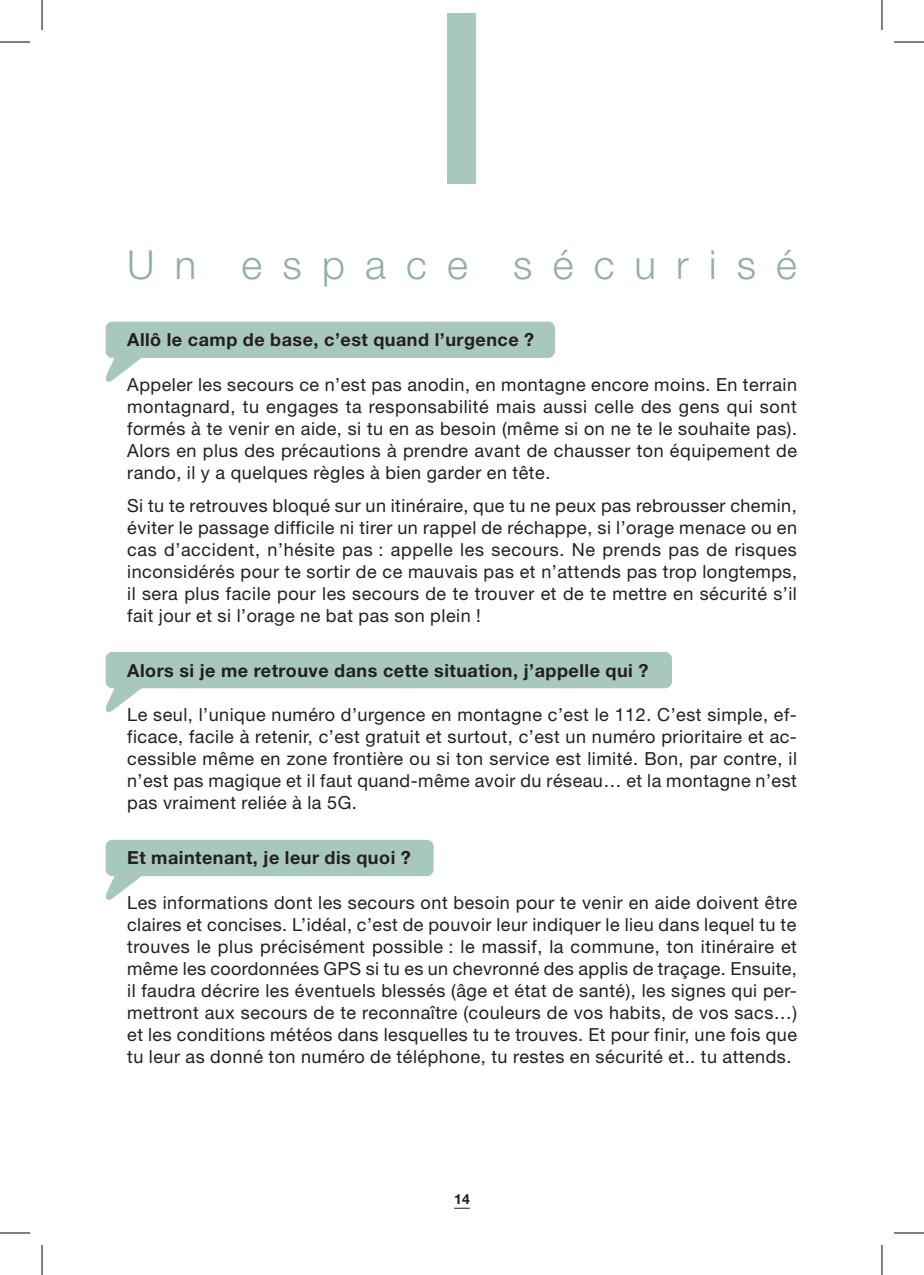
<style>
.page{position:relative;width:924px;height:1275px;background:#fff}
.page>*{position:absolute;margin:0;border:0;box-sizing:border-box;transform-origin:0 0}
.t1{font:300 40px "Helvetica Neue LT";letter-spacing:.505em;color:#91afa6}
.t2{font:18px/22px "Helvetica Neue LT";letter-spacing:.03em;color:#231f20;text-align:justify}
.t3{font:700 18px "Helvetica Neue LT";letter-spacing:.03em;color:#231f20}
.t4{font:700 14px "Helvetica Neue LT";color:#231f20}
</style>
<div class="page">
<svg style="left:454px;top:1207px;width:15px;height:1px"></svg>
<div style="left:105px;top:322px;width:450px;height:36px;background:#a7c7bf;border-radius:7px"></div>
<svg style="left:105px;top:342px;width:36px;height:40px"></svg>
<div style="left:105px;top:652px;width:566px;height:36px;background:#a7c7bf;border-radius:7px"></div>
<svg style="left:105px;top:672px;width:41px;height:40px"></svg>
<div style="left:105px;top:840px;width:328px;height:36px;background:#a7c7bf;border-radius:7px"></div>
<svg style="left:105px;top:860px;width:41px;height:40px"></svg>
<div style="left:447px;top:14px;width:29px;height:170px;background:#a7c7bf"></div>
<hr style="left:0;top:42px;width:30px;height:1px;background:#000">
<hr style="left:893px;top:42px;width:30px;height:1px;background:#000">
<hr style="left:0;top:1232px;width:30px;height:1px;background:#000">
<hr style="left:893px;top:1232px;width:30px;height:1px;background:#000">
<hr style="left:42px;top:0;width:1px;height:30px;background:#000">
<hr style="left:42px;top:1245px;width:1px;height:30px;background:#000">
<hr style="left:881px;top:0;width:1px;height:30px;background:#000">
<hr style="left:881px;top:1245px;width:1px;height:30px;background:#000">
<h1 class="t1" style="left:127px;top:240px;width:671px">Un espace sécurisé</h1>
<p class="t3" style="left:127px;top:328px;width:408px">Allô le camp de base, c’est quand l’urgence ?</p>
<p class="t2" style="left:127px;top:373px;width:671px">Appeler les secours ce n’est pas anodin, en montagne encore moins. En terrain montagnard, tu engages ta responsabilité mais aussi celle des gens qui sont formés à te venir en aide, si tu en as besoin (même si on ne te le souhaite pas).<br>Alors en plus des précautions à prendre avant de chausser ton équipement de rando, il y a quelques règles à bien garder en tête.</p>
<p class="t2" style="left:127px;top:494px;width:671px">Si tu te retrouves bloqué sur un itinéraire, que tu ne peux pas rebrousser chemin, éviter le passage difficile ni tirer un rappel de réchappe, si l’orage menace ou en cas d’accident, n’hésite pas : appelle les secours. Ne prends pas de risques inconsidérés pour te sortir de ce mauvais pas et n’attends pas trop longtemps, il sera plus facile pour les secours de te trouver et de te mettre en sécurité s’il fait jour et si l’orage ne bat pas son plein !</p>
<p class="t3" style="left:127px;top:659px;width:522px">Alors si je me retrouve dans cette situation, j’appelle qui ?</p>
<p class="t2" style="left:127px;top:704px;width:671px">Le seul, l’unique numéro d’urgence en montagne c’est le 112. C’est simple, ef&shy;ficace, facile à retenir, c’est gratuit et surtout, c’est un numéro prioritaire et ac&shy;cessible même en zone frontière ou si ton service est limité. Bon, par contre, il n’est pas magique et il faut quand-même avoir du réseau… et la montagne n’est pas vraiment reliée à la 5G.</p>
<p class="t3" style="left:127px;top:846px;width:285px">Et maintenant, je leur dis quoi ?</p>
<p class="t2" style="left:127px;top:891px;width:671px">Les informations dont les secours ont besoin pour te venir en aide doivent être claires et concises. L’idéal, c’est de pouvoir leur indiquer le lieu dans lequel tu te trouves le plus précisément possible : le massif, la commune, ton itinéraire et même les coordonnées GPS si tu es un chevronné des applis de traçage. Ensuite, il faudra décrire les éventuels blessés (âge et état de santé), les signes qui per&shy;mettront aux secours de te reconnaître (couleurs de vos habits, de vos sacs…) et les conditions météos dans lesquelles tu te trouves. Et pour finir, une fois que tu leur as donné ton numéro de téléphone, tu restes en sécurité et.. tu attends.</p>
<p class="t4" style="left:454px;top:1190px;width:17px">14</p>
</div>
